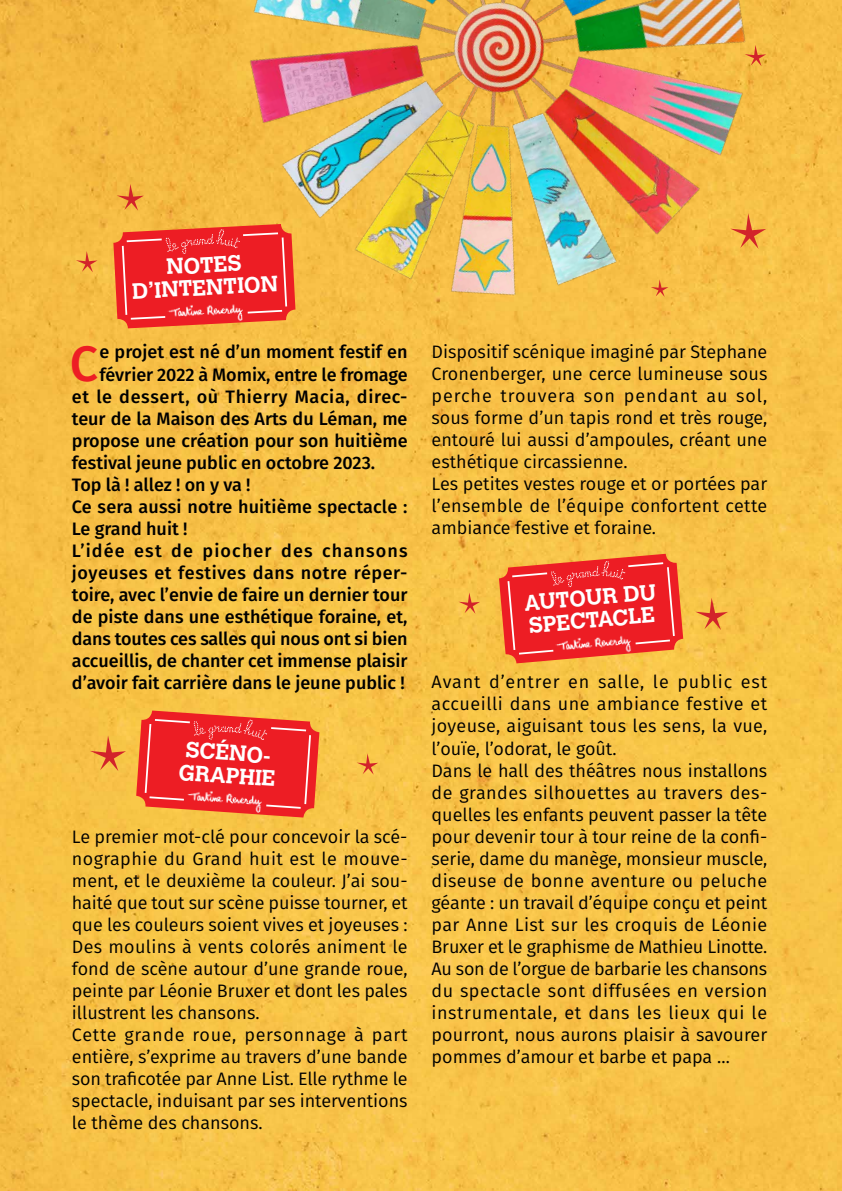
<style>
.page{position:relative;width:842px;height:1191px;background:#fff}
.page>*{position:absolute;margin:0;border:0;box-sizing:border-box;transform-origin:0 0}
.t1{font:500 49.8px "Fira Sans";color:#ed1d24}
.t2{font:700 22px/22.6px "Calvert";color:#fff}
.t3{font:18px/22px "Fira Sans";color:#000}
.t4{font:500 18px "Fira Sans";color:#000}
.t5{font:500 18px "Fira Sans";letter-spacing:.035em;color:#000}
.t6{font:500 18px "Fira Sans";letter-spacing:.03em;color:#000}
.t7{font:500 18px "Fira Sans";letter-spacing:.065em;color:#000}
</style>
<div class="page">
<img style="left:0;top:0;width:842px;height:1191px">
<svg style="left:76px;top:251px;width:22px;height:21px"></svg>
<svg style="left:117px;top:184px;width:27px;height:27px"></svg>
<svg style="left:113px;top:224px;width:182px;height:104px;background:#ef4834"></svg>
<img style="left:167px;top:301px;width:78px;height:25px">
<svg style="left:136px;top:710px;width:183px;height:107px;background:#ef3e31"></svg>
<img style="left:186px;top:788px;width:78px;height:26px">
<svg style="left:499px;top:554px;width:184px;height:109px;background:#ef4031"></svg>
<img style="left:555px;top:632px;width:78px;height:28px">
<svg style="left:357px;top:753px;width:21px;height:21px"></svg>
<svg style="left:90px;top:735px;width:36px;height:36px"></svg>
<svg style="left:695px;top:597px;width:33px;height:33px"></svg>
<svg style="left:458px;top:592px;width:22px;height:22px"></svg>
<img style="left:171px;top:0;width:634px;height:310px">
<p class="t2" style="left:130px;top:257px;width:148px;text-align:center;rotate:-3deg">NOTES<br>D’INTENTION</p>
<h1 class="t1" style="left:70px;top:323px;width:30px">C</h1>
<p class="t4" style="left:100px;top:338px;width:309px">e projet est né d’un moment festif en</p>
<p class="t4" style="left:100px;top:360px;width:310px">février 2022 à Momix, entre le fromage</p>
<p class="t5" style="left:72px;top:382px;width:337px">et le dessert, où Thierry Macia, direc-</p>
<p class="t4" style="left:72px;top:404px;width:337px">teur de la Maison des Arts du Léman, me</p>
<p class="t4" style="left:72px;top:426px;width:337px">propose une création pour son huitième</p>
<p class="t4" style="left:72px;top:448px;width:305px">festival jeune public en octobre 2023.</p>
<p class="t4" style="left:72px;top:470px;width:180px">Top là ! allez ! on y va !</p>
<p class="t4" style="left:72px;top:492px;width:337px">Ce sera aussi notre huitième spectacle :</p>
<p class="t4" style="left:72px;top:514px;width:117px">Le grand huit !</p>
<p class="t7" style="left:72px;top:536px;width:337px">L’idée est de piocher des chansons</p>
<p class="t6" style="left:72px;top:558px;width:337px">joyeuses et festives dans notre réper-</p>
<p class="t4" style="left:72px;top:580px;width:337px">toire, avec l’envie de faire un dernier tour</p>
<p class="t4" style="left:72px;top:602px;width:337px">de piste dans une esthétique foraine, et,</p>
<p class="t4" style="left:72px;top:624px;width:337px">dans toutes ces salles qui nous ont si bien</p>
<p class="t4" style="left:72px;top:646px;width:337px">accueillis, de chanter cet immense plaisir</p>
<p class="t4" style="left:72px;top:668px;width:334px">d’avoir fait carrière dans le jeune public !</p>
<p class="t2" style="left:181px;top:737px;width:99px;rotate:4deg">SCÉNO-<br>GRAPHIE</p>
<p class="t3" style="left:72px;top:825px;width:337px">Le premier mot-clé pour concevoir la scé&shy;nographie du Grand huit est le mouve&shy;ment, et le deuxième la couleur. J’ai sou&shy;haité que tout sur scène puisse tourner, et que les couleurs soient vives et joyeuses :<br>Des moulins à vents colorés animent le fond de scène autour d’une grande roue, peinte par Léonie Bruxer et dont les pales illustrent les chansons.<br>Cette grande roue, personnage à part entière, s’exprime au travers d’une bande son traficotée par Anne List. Elle rythme le spectacle, induisant par ses interventions le thème des chansons.</p>
<p class="t3" style="left:432px;top:341px;width:337px">Dispositif scénique imaginé par Stephane Cronenberger, une cerce lumineuse sous perche trouvera son pendant au sol, sous forme d’un tapis rond et très rouge, entouré lui aussi d’ampoules, créant une esthétique circassienne.<br>Les petites vestes rouge et or portées par l’ensemble de l’équipe confortent cette ambiance festive et foraine.</p>
<p class="t2" style="left:523px;top:591px;width:134px;rotate:-5deg">AUTOUR DU<br>SPECTACLE</p>
<p class="t3" style="left:432px;top:671px;width:337px">Avant d’entrer en salle, le public est accueilli dans une ambiance festive et joyeuse, aiguisant tous les sens, la vue, l’ouïe, l’odorat, le goût.<br>Dans le hall des théâtres nous installons de grandes silhouettes au travers des&shy;quelles les enfants peuvent passer la tête pour devenir tour à tour reine de la confi&shy;serie, dame du manège, monsieur muscle, diseuse de bonne aventure ou peluche géante : un travail d’équipe conçu et peint par Anne List sur les croquis de Léonie Bruxer et le graphisme de Mathieu Linotte.<br>Au son de l’orgue de barbarie les chansons du spectacle sont diffusées en version instrumentale, et dans les lieux qui le pourront, nous aurons plaisir à savourer pommes d’amour et barbe et papa …</p>
</div>
